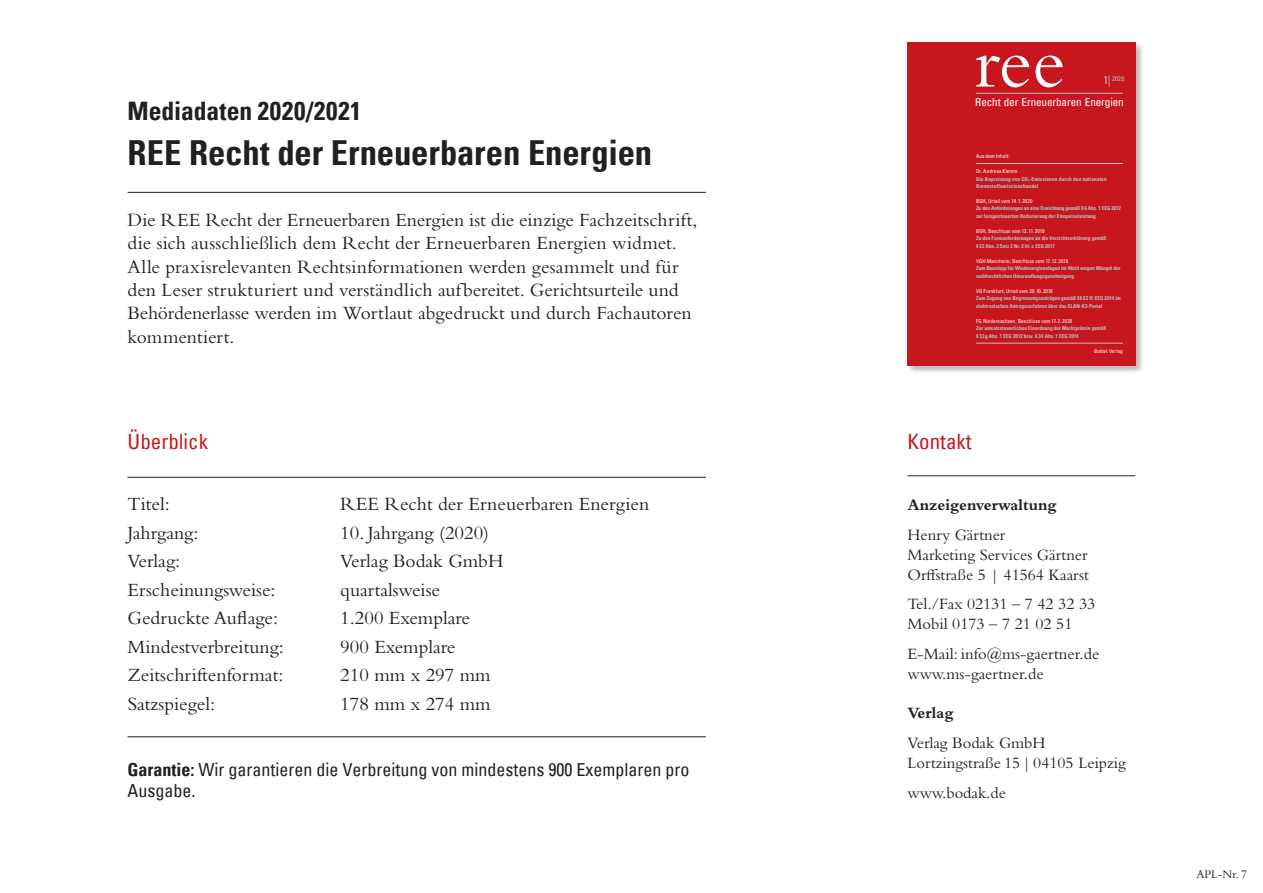
<style>
.page{position:relative;width:1263px;height:893px;background:#fff}
.page>*{position:absolute;margin:0;border:0;box-sizing:border-box;transform-origin:0 0}
.t1{font:700 condensed 34.5px "Univers";color:#231f20}
.t2{font:700 condensed 25.5px "Univers";letter-spacing:.005em;color:#231f20}
.t3{font:condensed 21px "Univers";color:#c8161e}
.t4{font:19.5px/23.4px "Bembo Std";color:#231f20}
.t5{font:condensed 18px/21px "Univers";color:#231f20}
.t6{font:16.5px/19.8px "Bembo Std";color:#231f20}
.t7{font:700 16.5px "Bembo Std";color:#231f20}
.t8{font:12px "Bembo Std";color:#231f20}
.t9{font:condensed 11.1px "Univers";letter-spacing:-.01em;color:#fff}
.t10{font:condensed 6.6px "Univers";color:#bcbdc0}
.t11{font:700 condensed 5.4px/7.5px "Univers";color:#bcbdc0}
.t12{font:condensed 5.4px "Univers";letter-spacing:-.005em;color:#fff}
.s1{font-weight:700}
.s2{font-size:11.1px}
.s3{font-weight:400;color:#fff}
</style>
<div class="page">
<hr style="left:128px;top:192px;width:578px;height:1px;background:#231f20">
<hr style="left:128px;top:477px;width:578px;height:1px;background:#231f20">
<hr style="left:128px;top:736px;width:578px;height:1px;background:#231f20">
<hr style="left:907px;top:475px;width:228px;height:1px;background:#231f20">
<div style="left:907px;top:42px;width:238px;height:333px;background:#231f20;opacity:.3"></div>
<div style="left:907px;top:43px;width:229px;height:323px;background:#c8161e"></div>
<hr style="left:976px;top:93px;width:147px;height:1px;background:#bcbdc0">
<svg style="left:976px;top:56px;width:53px;height:31px"></svg>
<svg style="left:1035px;top:56px;width:28px;height:31px"></svg>
<hr style="left:976px;top:163px;width:147px;height:1px;background:#bcbdc0">
<hr style="left:976px;top:343px;width:147px;height:1px;background:#bcbdc0">
<h2 class="t2" style="left:128px;top:96px;width:235px">Mediadaten 2020/2021</h2>
<h1 class="t1" style="left:128px;top:132px;width:526px">REE Recht der Erneuerbaren Energien</h1>
<p class="t4" style="left:128px;top:208px;width:572px">Die REE Recht der Erneuerbaren Energien ist die einzige Fachzeitschrift, die sich ausschließlich dem Recht der Erneuerbaren Energien widmet.<br>Alle praxisrelevanten Rechtsinformationen werden gesammelt und für den Leser strukturiert und verständlich aufbereitet. Gerichtsurteile und Behördenerlasse werden im Wortlaut abgedruckt und durch Fachautoren kommentiert.</p>
<p class="t3" style="left:128px;top:428px;width:82px">Überblick</p>
<p class="t4" style="left:128px;top:492px;width:44px">Titel:</p>
<p class="t4" style="left:340px;top:492px;width:310px">REE Recht der Erneuerbaren Energien</p>
<p class="t4" style="left:128px;top:521px;width:72px">Jahrgang:</p>
<p class="t4" style="left:340px;top:521px;width:150px">10. Jahrgang (2020)</p>
<p class="t4" style="left:128px;top:549px;width:54px">Verlag:</p>
<p class="t4" style="left:340px;top:549px;width:165px">Verlag Bodak GmbH</p>
<p class="t4" style="left:128px;top:578px;width:150px">Erscheinungsweise:</p>
<p class="t4" style="left:340px;top:578px;width:101px">quartalsweise</p>
<p class="t4" style="left:128px;top:606px;width:152px">Gedruckte Auflage:</p>
<p class="t4" style="left:340px;top:606px;width:131px">1.200 Exemplare</p>
<p class="t4" style="left:128px;top:635px;width:158px">Mindestverbreitung:</p>
<p class="t4" style="left:340px;top:635px;width:117px">900 Exemplare</p>
<p class="t4" style="left:128px;top:663px;width:157px">Zeitschriftenformat:</p>
<p class="t4" style="left:340px;top:663px;width:152px">210 mm x 297 mm</p>
<p class="t4" style="left:128px;top:692px;width:89px">Satzspiegel:</p>
<p class="t4" style="left:340px;top:692px;width:152px">178 mm x 274 mm</p>
<p class="t5" style="left:128px;top:759px;width:563px"><span class="s1">Garantie:</span> Wir garantieren die Verbreitung von mindestens 900 Exemplaren pro<br>Ausgabe.</p>
<p class="t10" style="left:1103px;top:74px;width:22px"><span class="s2">1|</span> 2020</p>
<p class="t9" style="left:975px;top:95px;width:150px">Recht der Erneuerbaren Energien</p>
<p class="t12" style="left:976px;top:153px;width:35px">Aus dem Inhalt:</p>
<p class="t11" style="left:976px;top:167px;width:132px"><span class="s3">Dr. Andreas Klemm<br></span>Die Bepreisung von CO<sub>2</sub>-Emissionen durch den nationalen<br>Brennstoffemissionshandel</p>
<p class="t12" style="left:976px;top:198px;width:58px">BGH, Urteil vom 14. 1. 2020</p>
<p class="t11" style="left:976px;top:205px;width:146px">Zu den Anforderungen an eine Einrichtung gemäß § 6 Abs. 1 EEG 2012 zur ferngesteuerten Reduzierung der Einspeiseleistung</p>
<p class="t12" style="left:976px;top:227px;width:70px">BGH, Beschluss vom 12. 11. 2019</p>
<p class="t11" style="left:976px;top:235px;width:132px">Zu den Formanforderungen an die Verzichtserklärung gemäß § 22 Abs. 2 Satz 2 Nr. 2 lit. c EEG 2017</p>
<p class="t12" style="left:976px;top:257px;width:94px">VGH Mannheim, Beschluss vom 17. 12. 2019</p>
<p class="t11" style="left:976px;top:265px;width:146px">Zum Baustopp für Windenergieanlagen im Wald wegen Mängel der waldrechtlichen Umwandlungsgenehmigung</p>
<p class="t12" style="left:976px;top:287px;width:78px">VG Frankfurt, Urteil vom 30. 10. 2019</p>
<p class="t11" style="left:976px;top:295px;width:146px">Zum Zugang von Begrenzungsanträgen gemäß §§ 63 ff. EEG 2014 im elektronischen Antragsverfahren über das ELAN-K2-Portal</p>
<p class="t12" style="left:976px;top:317px;width:98px">FG Niedersachsen, Beschluss vom 17. 2. 2020</p>
<p class="t11" style="left:976px;top:325px;width:132px">Zur umsatzsteuerlichen Einordnung der Marktprämie gemäß § 33g Abs. 1 EEG 2012 bzw. § 34 Abs. 1 EEG 2014</p>
<p class="t12" style="left:1094px;top:347px;width:30px">Bodak Verlag</p>
<p class="t3" style="left:907px;top:428px;width:66px">Kontakt</p>
<p class="t7" style="left:907px;top:496px;width:151px">Anzeigenverwaltung</p>
<p class="t6" style="left:907px;top:525px;width:183px">Henry Gärtner<br>Marketing Services Gärtner<br>Orffstraße 5 | 41564 Kaarst</p>
<p class="t6" style="left:907px;top:594px;width:189px">Tel./Fax 02131 – 7 42 32 33<br>Mobil 0173 – 7 21 02 51</p>
<p class="t6" style="left:907px;top:643px;width:193px">E-Mail: info@ms-gaertner.de www.ms-gaertner.de</p>
<p class="t7" style="left:907px;top:704px;width:47px">Verlag</p>
<p class="t6" style="left:907px;top:733px;width:220px">Verlag Bodak GmbH<br>Lortzingstraße 15 | 04105 Leipzig</p>
<p class="t6" style="left:907px;top:782px;width:100px">www.bodak.de</p>
<p class="t8" style="left:1196px;top:867px;width:52px">APL-Nr. 7</p>
</div>
